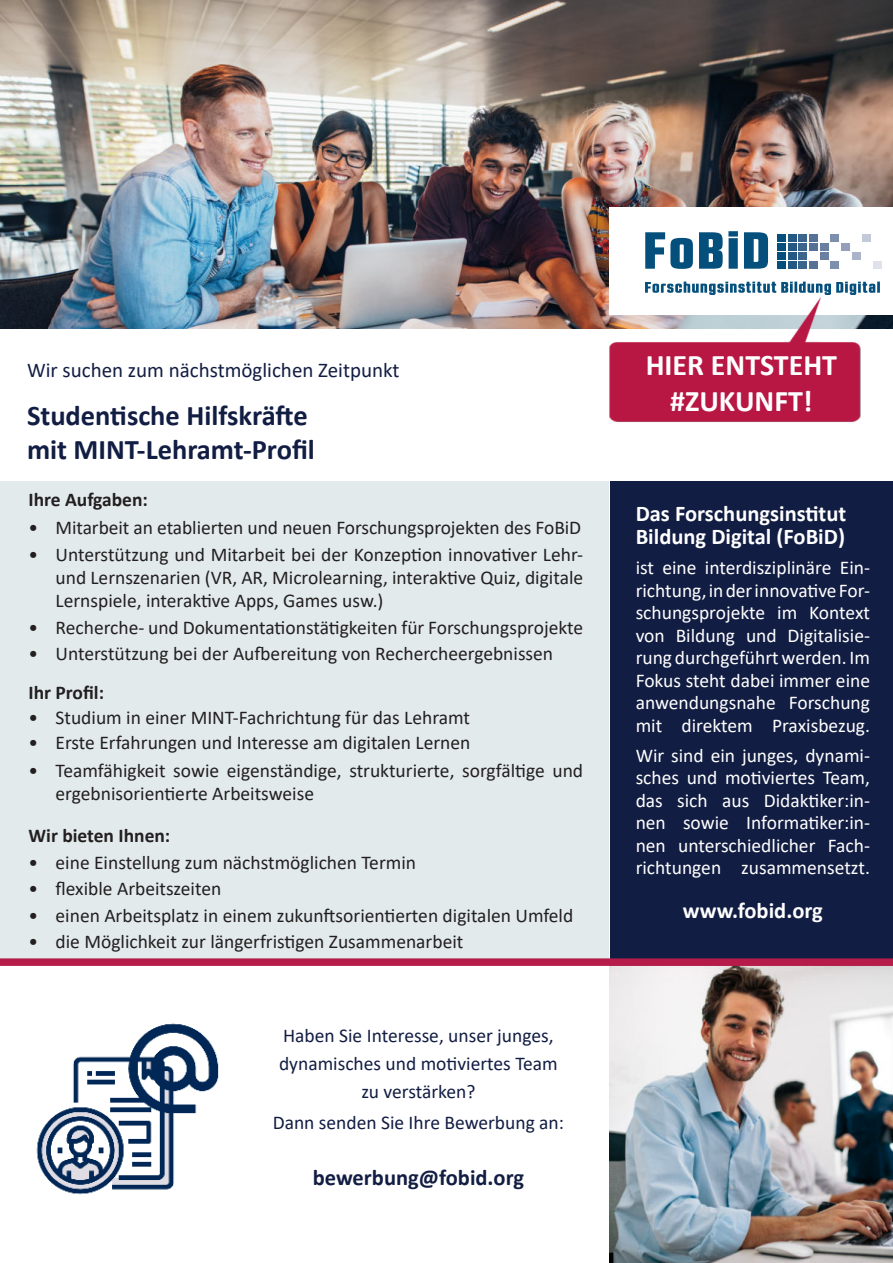
<style>
.page{position:relative;width:893px;height:1263px;background:#fff}
.page>*{position:absolute;margin:0;border:0;box-sizing:border-box;transform-origin:0 0}
.t1{font:700 30px/36px "Calibri";color:#fff;text-align:center}
.t2{font:700 28.5px/34.2px "Calibri";color:#121d43}
.t3{font:700 22.5px/23.2px "Calibri";color:#fff}
.t4{font:700 22.5px "Calibri";color:#121d43}
.t5{font:21px "Calibri";color:#121d43}
.t6{font:19.5px/23.4px "Calibri";color:#231f20;text-align:justify}
.t7{font:19.5px/22.5px "Calibri";color:#fff;text-align:justify}
.t8{font:19.5px/27.9px "Calibri";color:#121d43;text-align:center}
.t9{font:700 19.5px "Calibri";color:#231f20}
</style>
<div class="page">
<img style="left:0;top:0;width:893px;height:328px">
<img style="left:609px;top:966px;width:284px;height:297px">
<div style="left:609px;top:207px;width:284px;height:107px;background:#fff"></div>
<svg style="left:645px;top:231px;width:123px;height:38px"></svg>
<div style="left:777px;top:235px;width:8px;height:7px;background:#044f7c"></div>
<div style="left:777px;top:244px;width:8px;height:7px;background:#044f7c"></div>
<div style="left:777px;top:253px;width:8px;height:7px;background:#044f7c"></div>
<div style="left:777px;top:262px;width:8px;height:7px;background:#044f7c"></div>
<div style="left:788px;top:235px;width:8px;height:7px;background:#245984"></div>
<div style="left:788px;top:244px;width:8px;height:7px;background:#245984"></div>
<div style="left:788px;top:253px;width:8px;height:7px;background:#245984"></div>
<div style="left:788px;top:262px;width:8px;height:7px;background:#245984"></div>
<div style="left:798px;top:235px;width:9px;height:7px;background:#3b658d"></div>
<div style="left:798px;top:244px;width:9px;height:7px;background:#3b658d"></div>
<div style="left:798px;top:253px;width:9px;height:7px;background:#3b658d"></div>
<div style="left:798px;top:262px;width:9px;height:7px;background:#3b658d"></div>
<div style="left:809px;top:235px;width:8px;height:7px;background:#557196"></div>
<div style="left:809px;top:244px;width:8px;height:7px;background:#557196"></div>
<div style="left:809px;top:262px;width:8px;height:7px;background:#557196"></div>
<div style="left:820px;top:244px;width:8px;height:7px;background:#6a7fa2"></div>
<div style="left:820px;top:253px;width:8px;height:7px;background:#6a7fa2"></div>
<div style="left:831px;top:235px;width:8px;height:7px;background:#7e8ead"></div>
<div style="left:831px;top:262px;width:8px;height:7px;background:#7e8ead"></div>
<div style="left:841px;top:244px;width:9px;height:7px;background:#94a0bb"></div>
<div style="left:852px;top:253px;width:8px;height:7px;background:#aab3c9"></div>
<div style="left:863px;top:235px;width:8px;height:7px;background:#c3c9d9"></div>
<div style="left:873px;top:262px;width:9px;height:7px;background:#dfe2eb"></div>
<svg style="left:645px;top:282px;width:235px;height:11px"></svg>
<img style="left:596px;top:290px;width:274px;height:132px">
<div style="left:1px;top:481px;width:608px;height:478px;background:#e2eaeb"></div>
<div style="left:610px;top:481px;width:282px;height:478px;background:#121d43"></div>
<div style="left:0;top:958px;width:893px;height:8px;background:#b51c4a"></div>
<img style="left:36px;top:1023px;width:183px;height:172px">
<p class="t5" style="left:27px;top:363px;width:374px">Wir suchen zum nächstmöglichen Zeitpunkt</p>
<h2 class="t2" style="left:27px;top:400px;width:289px">Studentische Hilfskräfte mit MINT-Lehramt-Profil</h2>
<p class="t9" style="left:29px;top:493px;width:121px">Ihre Aufgaben:</p>
<p class="t6" style="left:29px;top:518px;width:554px">• Mitarbeit an etablierten und neuen Forschungsprojekten des FoBiD</p>
<p class="t6" style="left:56px;top:544px;width:529px;text-indent:-27px">• Unterstützung und Mitarbeit bei der Konzeption innovativer Lehr&shy;und Lernszenarien (VR, AR, Microlearning, interaktive Quiz, digitale Lernspiele, interaktive Apps, Games usw.)</p>
<p class="t6" style="left:29px;top:617px;width:556px">• Recherche- und Dokumentationstätigkeiten für Forschungsprojekte</p>
<p class="t6" style="left:29px;top:644px;width:526px">• Unterstützung bei der Aufbereitung von Rechercheergebnissen</p>
<p class="t9" style="left:29px;top:679px;width:77px">Ihr Profil:</p>
<p class="t6" style="left:29px;top:708px;width:443px">• Studium in einer MINT-Fachrichtung für das Lehramt</p>
<p class="t6" style="left:29px;top:732px;width:443px">• Erste Erfahrungen und Interesse am digitalen Lernen</p>
<p class="t6" style="left:56px;top:760px;width:529px;text-indent:-27px">• Teamfähigkeit sowie eigenständige, strukturierte, sorgfältige und ergebnisorientierte Arbeitsweise</p>
<p class="t9" style="left:29px;top:829px;width:143px">Wir bieten Ihnen:</p>
<p class="t6" style="left:29px;top:852px;width:389px">• eine Einstellung zum nächstmöglichen Termin</p>
<p class="t6" style="left:29px;top:879px;width:194px">• flexible Arbeitszeiten</p>
<p class="t6" style="left:29px;top:905px;width:546px">• einen Arbeitsplatz in einem zukunftsorientierten digitalen Umfeld</p>
<p class="t6" style="left:29px;top:931px;width:436px">• die Möglichkeit zur längerfristigen Zusammenarbeit</p>
<p class="t8" style="left:279px;top:1021px;width:280px">Haben Sie Interesse, unser junges, dynamisches und motiviertes Team zu verstärken?</p>
<p class="t8" style="left:273px;top:1110px;width:293px">Dann senden Sie Ihre Bewerbung an:</p>
<p class="t4" style="left:313px;top:1169px;width:213px">bewerbung@fobid.org</p>
<h1 class="t1" style="left:646px;top:346px;width:193px">HIER ENTSTEHT #ZUKUNFT!</h1>
<p class="t3" style="left:636px;top:501px;width:212px">Das Forschungsinstitut<br>Bildung Digital (FoBiD)</p>
<p class="t7" style="left:636px;top:556px;width:236px">ist eine interdisziplinäre Ein&shy;richtung, in der innovative For&shy;schungsprojekte im Kontext von Bildung und Digitalisie&shy;rung durchgeführt werden. Im Fokus steht dabei immer eine anwendungsnahe Forschung mit direktem Praxisbezug.</p>
<p class="t7" style="left:636px;top:743px;width:236px">Wir sind ein junges, dynami&shy;sches und motiviertes Team, das sich aus Didaktiker:in&shy;nen sowie Informatiker:in&shy;nen unterschiedlicher Fach&shy;richtungen zusammensetzt.</p>
<p class="t3" style="left:683px;top:898px;width:141px">www.fobid.org</p>
</div>
